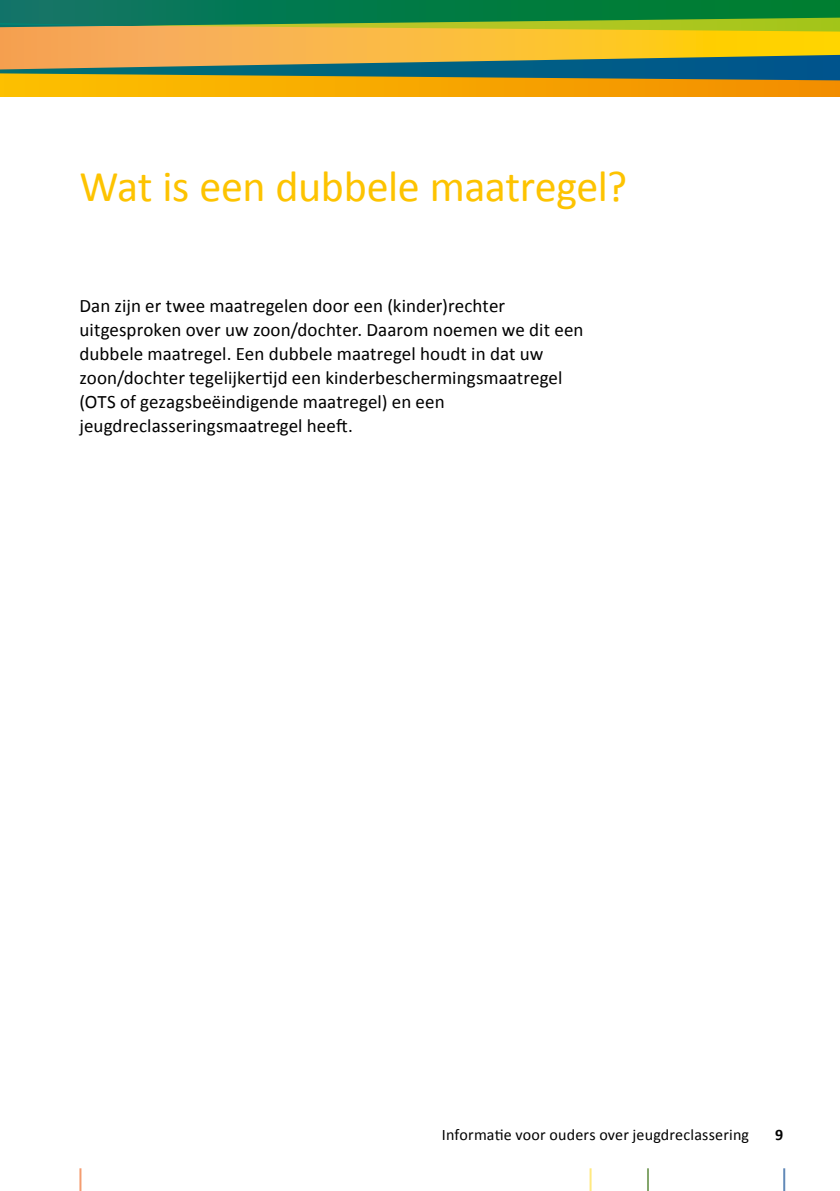
<style>
.page{position:relative;width:840px;height:1191px;background:#fff}
.page>*{position:absolute;margin:0;border:0;box-sizing:border-box;transform-origin:0 0}
.t1{font:44px "Calibri";letter-spacing:-.01em;color:#fdc300}
.t2{font:19px/24px "Calibri";letter-spacing:.005em;color:#000}
.t3{font:16px "Calibri";letter-spacing:.01em;color:#000}
.t4{font:700 16px "Calibri";color:#000}
</style>
<div class="page">
<div style="left:0;top:72px;width:839px;height:24px;background:linear-gradient(to right,#fdc100,#f28d00)"></div>
<svg style="left:0;top:37px;width:839px;height:18px;background:#fabc37"></svg>
<div style="left:0;top:0;width:839px;height:26px;background:linear-gradient(to right,#0d7566,#007f2a)"></div>
<svg style="left:0;top:55px;width:839px;height:26px;background:#6c825e"></svg>
<svg style="left:0;top:6px;width:839px;height:31px;background:#69993f"></svg>
<hr style="left:79px;top:1168px;width:2px;height:23px;background:#f49c70">
<hr style="left:589px;top:1168px;width:2px;height:23px;background:#ffe980">
<hr style="left:646px;top:1168px;width:2px;height:23px;background:#84a66c">
<hr style="left:782px;top:1168px;width:2px;height:23px;background:#6289b8">
<h1 class="t1" style="left:79px;top:159px;width:549px">Wat is een dubbele maatregel?</h1>
<p class="t2" style="left:79px;top:293px;width:505px">Dan zijn er twee maatregelen door een (kinder)rechter uitgesproken over uw zoon/dochter. Daarom noemen we dit een dubbele maatregel. Een dubbele maatregel houdt in dat uw zoon/dochter tegelijkertijd een kinderbeschermingsmaatregel (OTS of gezagsbeëindigende maatregel) en een jeugdreclasseringsmaatregel heeft.</p>
<p class="t3" style="left:441px;top:1125px;width:308px">Informatie voor ouders over jeugdreclassering</p>
<p class="t4" style="left:774px;top:1125px;width:10px">9</p>
</div>
